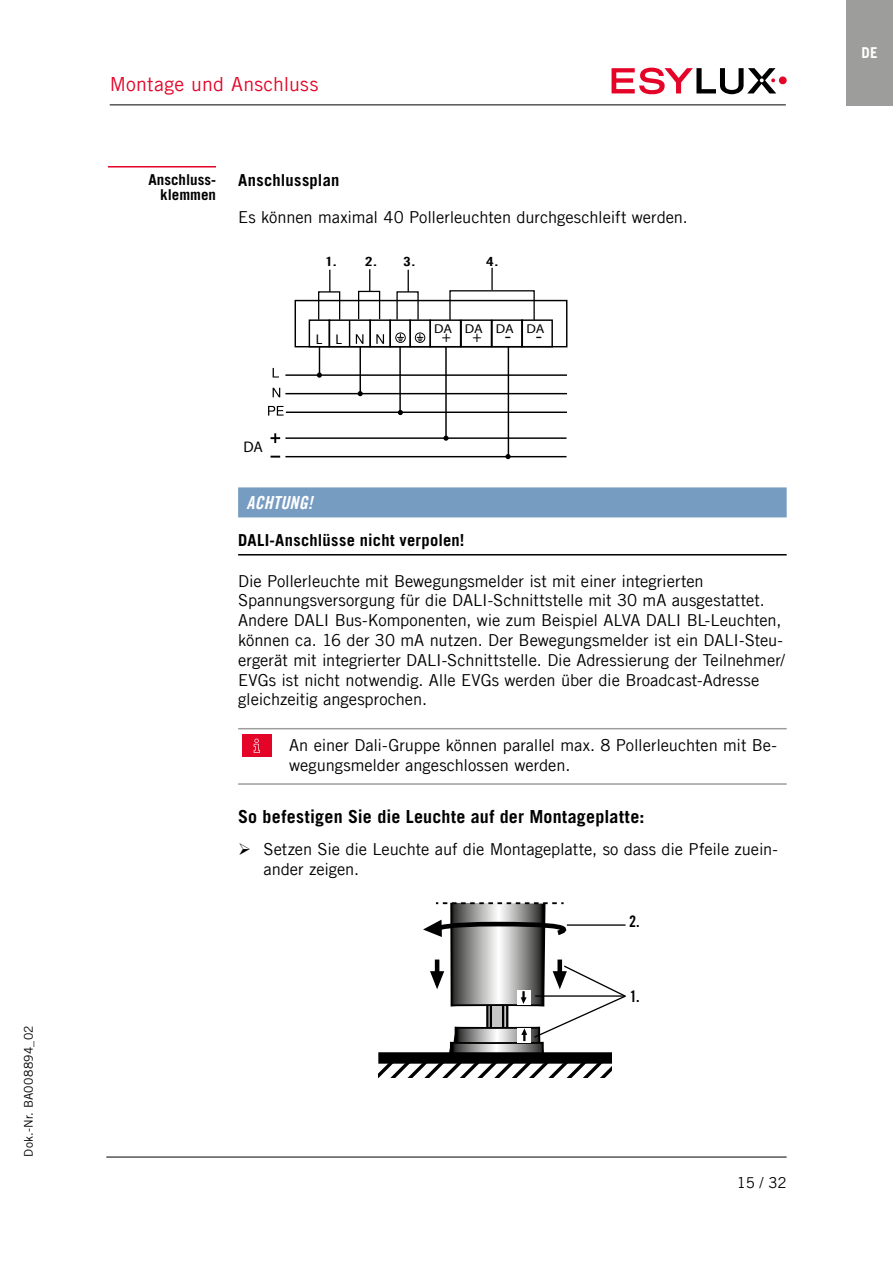
<style>
.page{position:relative;width:893px;height:1263px;background:#fff}
.page>*{position:absolute;margin:0;border:0;box-sizing:border-box;transform-origin:0 0}
.t1{font:500 20.55px "Helvetica Neue LTW1 G";color:#000}
.t2{font:19.5px "Trade Gothic LT Com";letter-spacing:.01em;color:#e40428}
.t3{font:700 18px "Trade Gothic LT Com";letter-spacing:.01em;color:#000}
.t4{font:18px "Trade Gothic LT Com Bd Cn 20 Obl";letter-spacing:.01em;color:#fff}
.t5{font:16.5px/19.8px "Trade Gothic LT Com";letter-spacing:-.005em;color:#000}
.t6{font:700 16.5px "Trade Gothic LT Com";letter-spacing:.015em;color:#000}
.t7{font:15.9px "Trade Gothic LT Com Bd Cn 20";color:#000}
.t8{font:500 15.6px "Helvetica Neue LTW1 G";color:#000}
.t9{font:15.45px "Helvetica Neue LTW1 G";color:#000}
.t10{font:700 15px/15px "Trade Gothic LT Com";color:#000;text-align:right}
.t11{font:15px "Trade Gothic LT Com";color:#000}
.t12{font:700 15px "Trade Gothic LT Com";color:#fff}
.t13{font:500 14.1px "Helvetica Neue LTW1 G";color:#000}
.t14{font:12.9px "Helvetica Neue LTW1 G";letter-spacing:-.015em;color:#000;scale:1.11 1}
.t15{font:12.6px "Trade Gothic LT Com Bd Cn 20";color:#000;scale:1.41 1}
.t16{font:12.6px "Trade Gothic LT Com Bd Cn 20";color:#000;scale:1.4 1}
.t17{font:12px "Trade Gothic LT Com";letter-spacing:.015em;color:#000}
.s1{font-size:15.6px}
</style>
<div class="page">
<hr style="left:106px;top:1157px;width:681px;height:1px;background:#000">
<div style="left:779px;top:76px;width:8px;height:8px;background:#e40428;border-radius:50%"></div>
<svg style="left:612px;top:68px;width:164px;height:26px"></svg>
<hr style="left:110px;top:104px;width:676px;height:1px;background:#000">
<div style="left:846px;top:0;width:47px;height:105px;background:#9d9d9c"></div>
<div style="left:238px;top:487px;width:549px;height:30px;background:#779cc1"></div>
<hr style="left:238px;top:554px;width:549px;height:1px;background:#000">
<hr style="left:238px;top:728px;width:549px;height:1px;background:#9d9d9c">
<hr style="left:238px;top:783px;width:549px;height:2px;background:#9d9d9c">
<svg style="left:273px;top:368px;width:6px;height:9px"></svg>
<svg style="left:273px;top:388px;width:7px;height:9px"></svg>
<hr style="left:285px;top:374px;width:282px;height:2px;background:#000">
<hr style="left:285px;top:393px;width:282px;height:1px;background:#000">
<svg style="left:358px;top:391px;width:5px;height:5px"></svg>
<hr style="left:359px;top:347px;width:2px;height:47px;background:#000">
<hr style="left:399px;top:346px;width:2px;height:66px;background:#000">
<hr style="left:508px;top:347px;width:1px;height:110px;background:#000">
<hr style="left:445px;top:346px;width:2px;height:92px;background:#000">
<svg style="left:356px;top:334px;width:7px;height:10px"></svg>
<div style="left:309px;top:319px;width:21px;height:28px;border:1px solid #000"></div>
<div style="left:369px;top:319px;width:22px;height:28px;border:1px solid #000"></div>
<div style="left:389px;top:319px;width:22px;height:28px;border:1px solid #000"></div>
<div style="left:409px;top:319px;width:22px;height:28px;border:1px solid #000"></div>
<div style="left:430px;top:319px;width:31px;height:28px;border:1px solid #000"></div>
<div style="left:329px;top:319px;width:42px;height:28px;border:1px solid #000"></div>
<div style="left:295px;top:300px;width:272px;height:47px;border:1px solid #000"></div>
<svg style="left:349px;top:320px;width:1px;height:27px"></svg>
<svg style="left:398px;top:410px;width:5px;height:5px"></svg>
<svg style="left:268px;top:406px;width:16px;height:10px"></svg>
<svg style="left:317px;top:347px;width:5px;height:31px"></svg>
<hr style="left:286px;top:411px;width:281px;height:2px;background:#000">
<hr style="left:285px;top:437px;width:281px;height:2px;background:#000">
<hr style="left:285px;top:456px;width:281px;height:1px;background:#000">
<svg style="left:270px;top:433px;width:10px;height:10px"></svg>
<svg style="left:270px;top:456px;width:10px;height:2px"></svg>
<svg style="left:443px;top:436px;width:6px;height:5px"></svg>
<svg style="left:505px;top:454px;width:6px;height:5px"></svg>
<svg style="left:397px;top:334px;width:7px;height:7px"></svg>
<div style="left:395px;top:332px;width:11px;height:11px;border:1px solid #000;border-radius:50%"></div>
<svg style="left:417px;top:334px;width:6px;height:7px"></svg>
<div style="left:415px;top:332px;width:10px;height:11px;border:1px solid #000;border-radius:50%"></div>
<svg style="left:376px;top:334px;width:8px;height:10px"></svg>
<div style="left:460px;top:319px;width:32px;height:28px;border:1px solid #000"></div>
<div style="left:521px;top:319px;width:32px;height:28px;border:1px solid #000"></div>
<div style="left:491px;top:319px;width:32px;height:28px;border:1px solid #000"></div>
<svg style="left:408px;top:270px;width:1px;height:22px"></svg>
<div style="left:358px;top:291px;width:22px;height:29px;border:1px solid #000"></div>
<svg style="left:369px;top:269px;width:1px;height:22px"></svg>
<div style="left:318px;top:291px;width:22px;height:29px;border:1px solid #000"></div>
<svg style="left:329px;top:270px;width:1px;height:22px"></svg>
<div style="left:449px;top:290px;width:86px;height:31px;border:1px solid #000"></div>
<hr style="left:491px;top:268px;width:2px;height:22px;background:#000">
<div style="left:378px;top:1052px;width:234px;height:12px;background:#000"></div>
<svg style="left:378px;top:1063px;width:234px;height:14px"></svg>
<svg style="left:419px;top:902px;width:207px;height:151px"></svg>
<hr style="left:108px;top:166px;width:108px;height:1px;background:#e40428">
<div style="left:242px;top:734px;width:30px;height:23px;background:#e40428"></div>
<svg style="left:254px;top:739px;width:6px;height:14px"></svg>
<p class="t17" style="left:21px;top:1157px;width:133px;rotate:-90deg">Dok.-Nr. BA008894_02</p>
<p class="t2" style="left:110px;top:72px;width:210px">Montage und Anschluss</p>
<p class="t10" style="left:149px;top:171px;width:69px">Anschluss&shy;klemmen</p>
<p class="t6" style="left:238px;top:170px;width:103px">Anschlussplan</p>
<p class="t5" style="left:238px;top:207px;width:451px">Es können maximal 40 Pollerleuchten durchgeschleift werden.</p>
<p class="t15" style="left:325px;top:254px;width:38px">1. 2.</p>
<p class="t15" style="left:403px;top:254px;width:10px">3.</p>
<p class="t16" style="left:486px;top:254px;width:10px">4.</p>
<p class="t13" style="left:316px;top:330px;width:28px">L L</p>
<p class="t14" style="left:434px;top:320px;width:18px">DA</p>
<p class="t8" style="left:442px;top:327px;width:11px">+</p>
<p class="t1" style="left:473px;top:324px;width:71px"><span class="s1">+</span> --</p>
<p class="t14" style="left:465px;top:320px;width:73px">DA DA DA</p>
<p class="t9" style="left:244px;top:437px;width:21px">DA</p>
<p class="t4" style="left:247px;top:491px;width:68px">ACHTUNG!</p>
<p class="t6" style="left:238px;top:529px;width:228px">DALI-Anschlüsse nicht verpolen!</p>
<p class="t5" style="left:238px;top:571px;width:548px">Die Pollerleuchte mit Bewegungsmelder ist mit einer integrierten Spannungsversorgung für die DALI-Schnittstelle mit 30 mA ausgestattet.<br>Andere DALI Bus-Komponenten, wie zum Beispiel ALVA DALI BL-Leuchten, können ca. 16 der 30 mA nutzen. Der Bewegungsmelder ist ein DALI-Steu&shy;ergerät mit integrierter DALI-Schnittstelle. Die Adressierung der Teilnehmer/ EVGs ist nicht notwendig. Alle EVGs werden über die Broadcast-Adresse gleichzeitig angesprochen.</p>
<p class="t5" style="left:289px;top:735px;width:489px">An einer Dali-Gruppe können parallel max. 8 Pollerleuchten mit Be&shy;wegungsmelder angeschlossen werden.</p>
<p class="t3" style="left:238px;top:805px;width:408px">So befestigen Sie die Leuchte auf der Montageplatte:</p>
<p class="t5" style="left:263px;top:839px;width:516px">Setzen Sie die Leuchte auf die Montageplatte, so dass die Pfeile zuein&shy;ander zeigen.</p>
<p class="t7" style="left:629px;top:912px;width:12px">2.</p>
<p class="t7" style="left:630px;top:986px;width:11px">1.</p>
<p class="t11" style="left:737px;top:1174px;width:51px">15 / 32</p>
<p class="t12" style="left:862px;top:43px;width:17px">DE</p>
</div>
